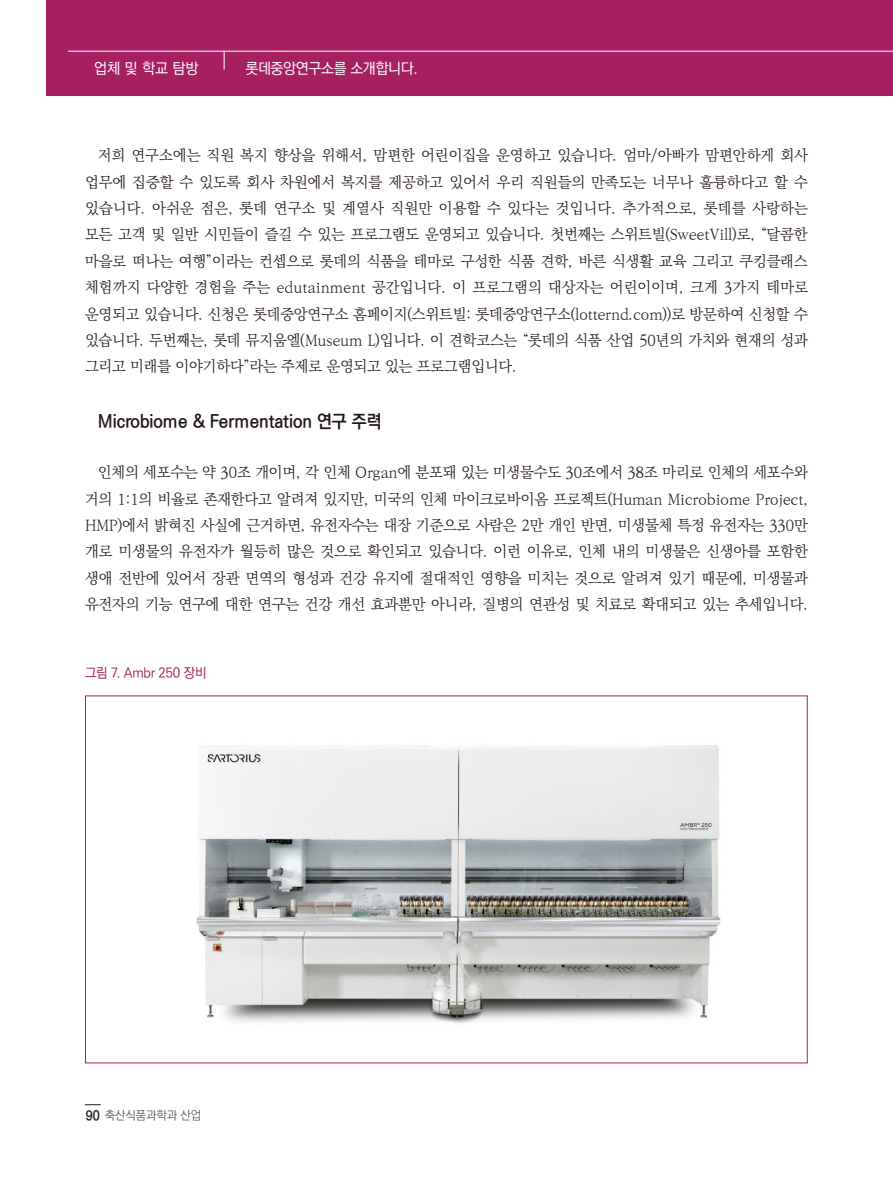
<style>
.page{position:relative;width:893px;height:1191px;background:#fff}
.page>*{position:absolute;margin:0;border:0;box-sizing:border-box;transform-origin:0 0}
.t1{font:700 18px "Ko Pub World Dotum";color:#231916;scale:.95 1}
.t2{font:300 15px/26.4px "Ko Pub World Batang";letter-spacing:-.01em;color:#231916;text-align:justify}
.t3{font:500 15px "Ko Pub World Dotum";letter-spacing:-.03em;color:#fff}
.t4{font:500 13.5px "Ko Pub World Dotum";letter-spacing:-.025em;color:#a62061}
.t5{font:300 12px "Ko Pub World Dotum";letter-spacing:-.01em;color:#4d4a4a}
.s1{font-weight:700;font-size:13.5px;color:#231916}
</style>
<div class="page">
<svg style="left:85px;top:1104px;width:16px;height:1px"></svg>
<div style="left:47px;top:0;width:846px;height:95px;background:#a62061"></div>
<hr style="left:68px;top:51px;width:825px;height:1px;background:#fff">
<svg style="left:224px;top:51px;width:1px;height:19px"></svg>
<img style="left:196px;top:745px;width:525px;height:279px">
<p class="t3" style="left:94px;top:57px;width:106px">업체 및 학교 탐방</p>
<p class="t3" style="left:245px;top:57px;width:174px">롯데중앙연구소를 소개합니다.</p>
<p class="t2" style="left:85px;top:143px;width:725px;text-indent:13px">저희 연구소에는 직원 복지 향상을 위해서, 맘편한 어린이집을 운영하고 있습니다. 엄마/아빠가 맘편안하게 회사 업무에 집중할 수 있도록 회사 차원에서 복지를 제공하고 있어서 우리 직원들의 만족도는 너무나 훌륭하다고 할 수 있습니다. 아쉬운 점은, 롯데 연구소 및 계열사 직원만 이용할 수 있다는 것입니다. 추가적으로, 롯데를 사랑하는 모든 고객 및 일반 시민들이 즐길 수 있는 프로그램도 운영되고 있습니다. 첫번째는 스위트빌(SweetVill)로, “달콤한 마을로 떠나는 여행”이라는 컨셉으로 롯데의 식품을 테마로 구성한 식품 견학, 바른 식생활 교육 그리고 쿠킹클래스 체험까지 다양한 경험을 주는 edutainment 공간입니다. 이 프로그램의 대상자는 어린이이며, 크게 3가지 테마로 운영되고 있습니다. 신청은 롯데중앙연구소 홈페이지(스위트빌: 롯데중앙연구소(lotternd.com))로 방문하여 신청할 수 있습니다. 두번째는, 롯데 뮤지움엘(Museum L)입니다. 이 견학코스는 “롯데의 식품 산업 50년의 가치와 현재의 성과 그리고 미래를 이야기하다”라는 주제로 운영되고 있는 프로그램입니다.</p>
<p class="t1" style="left:98px;top:408px;width:300px">Microbiome &amp; Fermentation 연구 주력</p>
<p class="t2" style="left:85px;top:459px;width:724px;text-indent:13px">인체의 세포수는 약 30조 개이며, 각 인체 Organ에 분포돼 있는 미생물수도 30조에서 38조 마리로 인체의 세포수와 거의 1:1의 비율로 존재한다고 알려져 있지만, 미국의 인체 마이크로바이옴 프로젝트(Human Microbiome Project, HMP)에서 밝혀진 사실에 근거하면, 유전자수는 대장 기준으로 사람은 2만 개인 반면, 미생물체 특정 유전자는 330만 개로 미생물의 유전자가 월등히 많은 것으로 확인되고 있습니다. 이런 이유로, 인체 내의 미생물은 신생아를 포함한 생애 전반에 있어서 장관 면역의 형성과 건강 유지에 절대적인 영향을 미치는 것으로 알려져 있기 때문에, 미생물과 유전자의 기능 연구에 대한 연구는 건강 개선 효과뿐만 아니라, 질병의 연관성 및 치료로 확대되고 있는 추세입니다.</p>
<p class="t4" style="left:85px;top:663px;width:123px">그림 7. Ambr 250 장비</p>
<p class="t5" style="left:86px;top:1106px;width:117px"><span class="s1">90</span> 축산식품과학과 산업</p>
</div>
